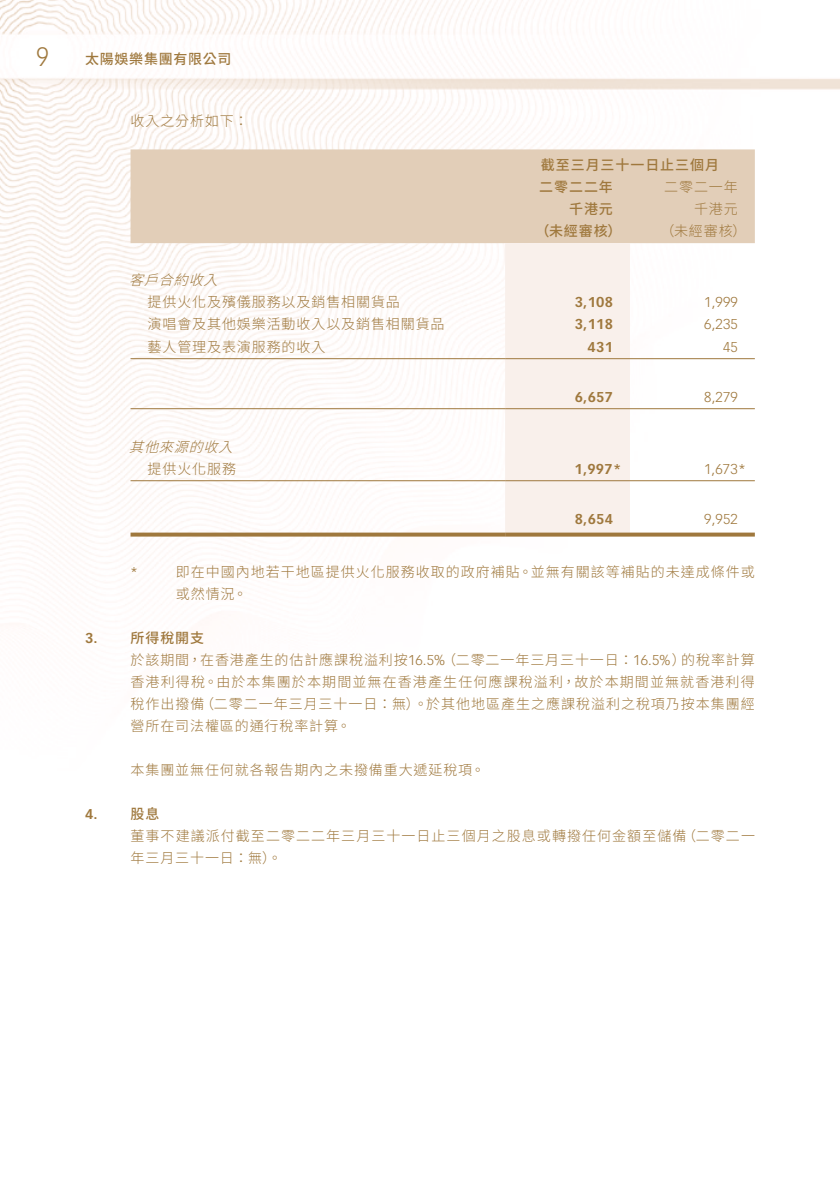
<style>
.page{position:relative;width:840px;height:1191px;background:#fff}
.page>*{position:absolute;margin:0;border:0;box-sizing:border-box;transform-origin:0 0}
.t1{font:300 26px "Vectora LT Std";color:#9f783d;scale:.9 1}
.Notes{font:300 14px/22px "Source Han Sans TC";letter-spacing:.07em;color:#9f783d}
.Notes-2{font:500 14px "Source Han Sans TC";letter-spacing:.065em;color:#9f783d}
.Notes-3{font:300 14px "Vectora LT Std";letter-spacing:.015em;color:#9f783d}
.Notes-4{font:700 14px "Vectora LT Std";letter-spacing:.015em;color:#9f783d}
.Notes-5{font:italic 300 14px "Source Han Sans TC";color:#9f783d}
.Notes_HD1{font:500 14px "Source Han Sans TC";letter-spacing:.065em;color:#9f783d}
.Notes_HD1-2{font:700 14px "Vectora LT Std";color:#9f783d}
.s1{font-family:"Vectora LT Std"}
</style>
<div class="page">
<img style="left:0;top:0;width:839px;height:605px">
<div style="left:130px;top:149px;width:624px;height:94px;background:#e2ceb8"></div>
<div style="left:505px;top:243px;width:124px;height:289px;background:#f9f0eb"></div>
<hr style="left:130px;top:358px;width:375px;height:1px;background:#9f783d">
<hr style="left:505px;top:358px;width:124px;height:1px;background:#9f783d">
<hr style="left:629px;top:358px;width:125px;height:1px;background:#9f783d">
<hr style="left:130px;top:408px;width:375px;height:1px;background:#9f783d">
<hr style="left:505px;top:408px;width:124px;height:1px;background:#9f783d">
<hr style="left:629px;top:408px;width:125px;height:1px;background:#9f783d">
<hr style="left:130px;top:480px;width:375px;height:1px;background:#9f783d">
<hr style="left:505px;top:480px;width:124px;height:1px;background:#9f783d">
<hr style="left:629px;top:480px;width:125px;height:1px;background:#9f783d">
<svg style="left:130px;top:532px;width:375px;height:4px"></svg>
<svg style="left:505px;top:532px;width:124px;height:4px"></svg>
<svg style="left:629px;top:532px;width:125px;height:4px"></svg>
<h1 class="t1" style="left:36px;top:42px;width:15px">9</h1>
<p class="Notes-2" style="left:85px;top:51px;width:148px">太陽娛樂集團有限公司</p>
<p class="Notes" style="left:130px;top:110px;width:119px">收入之分析如下：</p>
<p class="Notes-5" style="left:129px;top:272px;width:101px">客戶合約收入</p>
<p class="Notes" style="left:147px;top:292px;width:254px">提供火化及殯儀服務以及銷售相關貨品</p>
<p class="Notes" style="left:147px;top:314px;width:298px">演唱會及其他娛樂活動收入以及銷售相關貨品</p>
<p class="Notes" style="left:147px;top:336px;width:179px">藝人管理及表演服務的收入</p>
<p class="Notes-5" style="left:129px;top:438px;width:116px">其他來源的收入</p>
<p class="Notes" style="left:147px;top:458px;width:90px">提供火化服務</p>
<p class="Notes-2" style="left:540px;top:157px;width:180px">截至三月三十一日止三個月</p>
<p class="Notes" style="left:663px;top:176px;width:75px">二零二一年</p>
<p class="Notes-2" style="left:539px;top:179px;width:75px">二零二二年</p>
<p class="Notes-2" style="left:568px;top:201px;width:45px">千港元</p>
<p class="Notes" style="left:693px;top:198px;width:45px">千港元</p>
<p class="Notes-2" style="left:535px;top:223px;width:88px">（未經審核）</p>
<p class="Notes" style="left:660px;top:220px;width:88px">（未經審核(</p>
<p class="Notes-4" style="left:574px;top:294px;width:40px">3,108</p>
<p class="Notes-3" style="left:704px;top:294px;width:35px">1,999</p>
<p class="Notes-4" style="left:574px;top:316px;width:40px">3,118</p>
<p class="Notes-3" style="left:704px;top:316px;width:35px">6,235</p>
<p class="Notes-4" style="left:587px;top:338px;width:27px">431</p>
<p class="Notes-3" style="left:722px;top:338px;width:16px">45</p>
<p class="Notes-4" style="left:574px;top:388px;width:40px">6,657</p>
<p class="Notes-3" style="left:704px;top:388px;width:35px">8,279</p>
<p class="Notes-4" style="left:574px;top:460px;width:48px">1,997*</p>
<p class="Notes-3" style="left:703px;top:460px;width:43px">1,673*</p>
<p class="Notes-4" style="left:574px;top:510px;width:40px">8,654</p>
<p class="Notes-3" style="left:704px;top:510px;width:35px">9,952</p>
<p class="Notes_HD1-2" style="left:85px;top:630px;width:14px">3.</p>
<p class="Notes_HD1-2" style="left:85px;top:806px;width:14px">4.</p>
<p class="Notes-3" style="left:130px;top:564px;width:9px">*</p>
<p class="Notes" style="left:176px;top:561px;width:580px">即在中國內地若干地區提供火化服務收取的政府補貼。並無有關該等補貼的未達成條件或</p>
<p class="Notes" style="left:176px;top:583px;width:73px">或然情況。</p>
<p class="Notes_HD1" style="left:130px;top:630px;width:75px">所得稅開支</p>
<p class="Notes" style="left:130px;top:649px;width:316px">於該期間，在香港產生的估計應課稅溢利按<span class="s1">16.5%</span></p>
<p class="Notes" style="left:130px;top:671px;width:625px">香港利得稅。由於本集團於本期間並無在香港產生任何應課稅溢利，故於本期間並無就香港利得</p>
<p class="Notes" style="left:200px;top:693px;width:556px">（二零二一年三月三十一日：無）。於其他地區產生之應課稅溢利之稅項乃按本集團經</p>
<p class="Notes" style="left:442px;top:649px;width:245px">（二零二一年三月三十一日：<span class="s1">16.5%</span>）</p>
<p class="Notes" style="left:680px;top:649px;width:75px">的稅率計算</p>
<p class="Notes" style="left:130px;top:693px;width:221px">稅作出撥備<br>營所在司法權區的通行稅率計算。</p>
<p class="Notes" style="left:130px;top:759px;width:355px">本集團並無任何就各報告期內之未撥備重大遞延稅項。</p>
<p class="Notes_HD1" style="left:130px;top:806px;width:30px">股息</p>
<p class="Notes" style="left:681px;top:825px;width:74px">（二零二一</p>
<p class="Notes" style="left:130px;top:825px;width:557px">董事不建議派付截至二零二二年三月三十一日止三個月之股息或轉撥任何金額至儲備年三月三十一日：無。(</p>
</div>
